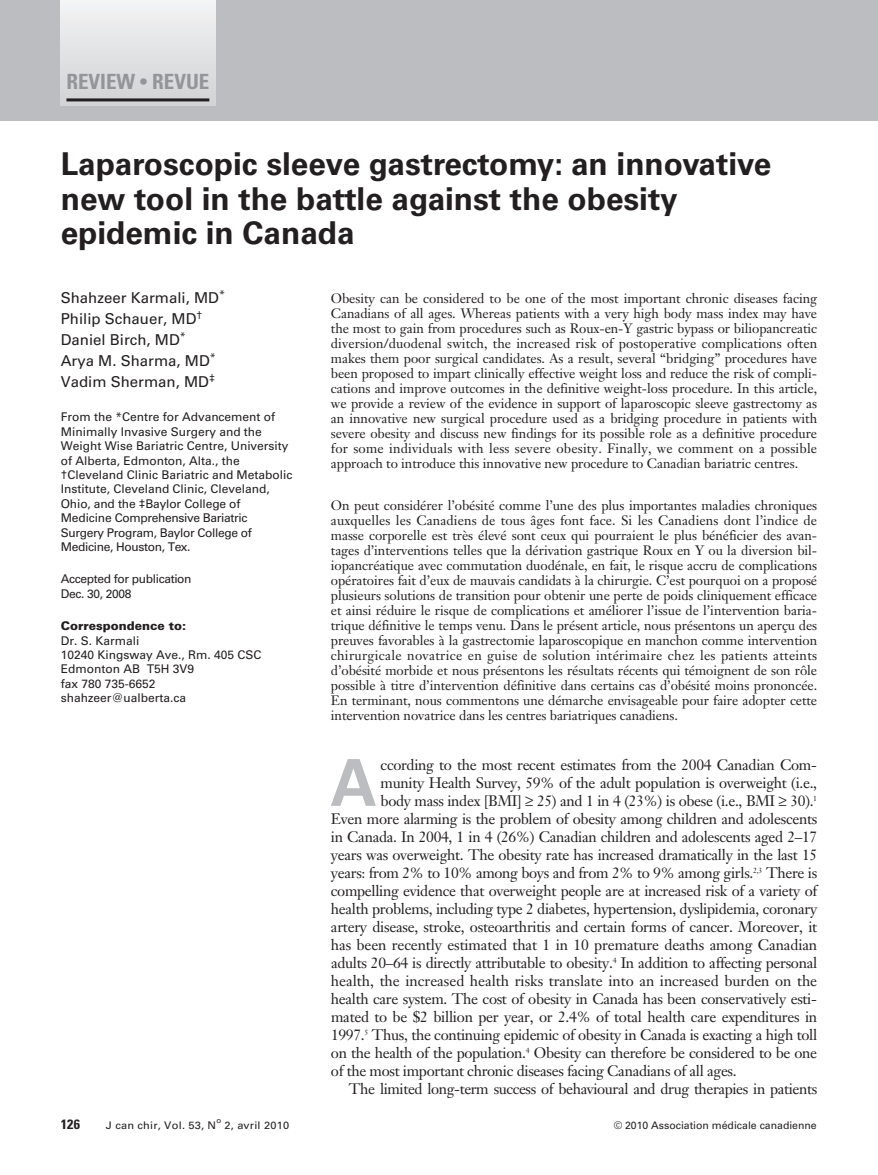
<style>
.page{position:relative;width:878px;height:1175px;background:#fff}
.page>*{position:absolute;margin:0;border:0;box-sizing:border-box;transform-origin:0 0}
.t1{font:700 64.65px "Univers";color:#bcbdc0}
.t2{font:700 31.5px/34.5px "Univers";color:#231f20}
.t3{font:700 condensed 21px "Univers";color:#939598}
.t4{font:15px "Janson Text";letter-spacing:-.02em;color:#231f20}
.t5{font:15px/21px "Univers";color:#231f20}
.t6{font:15px "Janson Text";color:#231f20}
.t7{font:13.5px/15px "Janson Text";letter-spacing:-.005em;color:#231f20;text-align:justify}
.t8{font:700 condensed 13.5px "Univers";color:#231f20;scale:1.05 1}
.t9{font:12px/14.4px "Univers";color:#231f20}
.t10{font:12px/14.4px "Univers";letter-spacing:-.03em;color:#231f20}
.t11{font:900 12px "Univers";color:#231f20}
.t12{font:10.5px "Univers";color:#231f20}
.t13{font:10.5px "Univers";color:#231f20;scale:1.05 1}
.t14{font:7.5px "Univers";color:#231f20;scale:1.05 1}
.s1{font-size:18px}
</style>
<div class="page">
<div style="left:0;top:0;width:877px;height:120px;background:#bcbdc0"></div>
<div style="left:61px;top:0;width:154px;height:106px;background:linear-gradient(to bottom,#f4f5f6,#d0d1d4)"></div>
<hr style="left:66px;top:98px;width:143px;height:3px;background:#231f20">
<h3 class="t3" style="left:66px;top:74px;width:144px">REVIEW <span class="s1">•</span> REVUE</h3>
<h2 class="t2" style="left:61px;top:149px;width:712px">Laparoscopic sleeve gastrectomy: an innovative new tool in the battle against the obesity epidemic in Canada</h2>
<p class="t5" style="left:61px;top:289px;width:166px">Shahzeer Karmali, MD<sup>*<br></sup>Philip Schauer, MD<sup>†<br></sup>Daniel Birch, MD<sup>*<br></sup>Arya M. Sharma, MD<sup>*<br></sup>Vadim Sherman, MD<sup>‡</sup></p>
<p class="t9" style="left:61px;top:411px;width:233px">From the *Centre for Advancement of Minimally Invasive Surgery and the Weight Wise Bariatric Centre, University of Alberta, Edmonton, Alta., the †Cleveland Clinic Bariatric and Metabolic Institute, Cleveland Clinic, Cleveland, Ohio, and the ‡Baylor College of Medicine Comprehensive Bariatric Surgery Program, Baylor College of Medicine, Houston, Tex.</p>
<p class="t10" style="left:61px;top:573px;width:132px">Accepted for publication<br>Dec. 30, 2008</p>
<p class="t11" style="left:61px;top:621px;width:127px">Correspondence to:</p>
<p class="t9" style="left:61px;top:634px;width:202px">Dr. S. Karmali<br>10240 Kingsway Ave., Rm. 405 CSC<br>Edmonton AB T5H 3V9<br>fax 780 735-6652 shahzeer@ualberta.ca</p>
<p class="t7" style="left:331px;top:292px;width:488px">Obesity can be considered to be one of the most important chronic diseases facing Canadians of all ages. Whereas patients with a very high body mass index may have the most to gain from procedures such as Roux-en-Y gastric bypass or biliopancreatic diversion/duodenal switch, the increased risk of postoperative complications often makes them poor surgical candidates. As a result, several “bridging” procedures have been proposed to impart clinically effective weight loss and reduce the risk of compli&shy;cations and improve outcomes in the definitive weight-loss procedure. In this article, we provide a review of the evidence in support of laparoscopic sleeve gastrectomy as an innovative new surgical procedure used as a bridging procedure in patients with severe obesity and discuss new findings for its possible role as a definitive procedure for some individuals with less severe obesity. Finally, we comment on a possible approach to introduce this innovative new procedure to Canadian bariatric centres.</p>
<p class="t7" style="left:331px;top:499px;width:488px">On peut considérer l’obésité comme l’une des plus importantes maladies chroniques auxquelles les Canadiens de tous âges font face. Si les Canadiens dont l’indice de masse corporelle est très élevé sont ceux qui pourraient le plus bénéficier des avan&shy;tages d’interventions telles que la dérivation gastrique Roux en Y ou la diversion bil&shy;iopancréatique avec commutation duodénale, en fait, le risque accru de complications opératoires fait d’eux de mauvais candidats à la chirurgie. C’est pourquoi on a proposé plusieurs solutions de transition pour obtenir une perte de poids cliniquement efficace et ainsi réduire le risque de complications et améliorer l’issue de l’intervention baria&shy;trique définitive le temps venu. Dans le présent article, nous présentons un aperçu des preuves favorables à la gastrectomie laparoscopique en manchon comme intervention chirurgicale novatrice en guise de solution intérimaire chez les patients atteints d’obésité morbide et nous présentons les résultats récents qui témoignent de son rôle possible à titre d’intervention définitive dans certains cas d’obésité moins prononcée.<br>En terminant, nous commentons une démarche envisageable pour faire adopter cette intervention novatrice dans les centres bariatriques canadiens.</p>
<h1 class="t1" style="left:330px;top:759px;width:48px">A</h1>
<p class="t4" style="left:380px;top:759px;width:438px">ccording to the most recent estimates from the 2004 Canadian Com-</p>
<p class="t4" style="left:380px;top:777px;width:438px">munity Health Survey, 59% of the adult population is overweight (i.e.,</p>
<p class="t4" style="left:380px;top:795px;width:438px">body mass index [BMI] ≥ 25) and 1 in 4 (23%) is obese (i.e., BMI ≥ 30).<sup>1</sup></p>
<p class="t4" style="left:331px;top:813px;width:488px">Even more alarming is the problem of obesity among children and adolescents</p>
<p class="t4" style="left:331px;top:831px;width:488px">in Canada. In 2004, 1 in 4 (26%) Canadian children and adolescents aged 2–17</p>
<p class="t4" style="left:331px;top:849px;width:488px">years was overweight. The obesity rate has increased dramatically in the last 15</p>
<p class="t4" style="left:331px;top:867px;width:487px">years: from 2% to 10% among boys and from 2% to 9% among girls.<sup>2,3</sup> There is</p>
<p class="t4" style="left:331px;top:885px;width:488px">compelling evidence that overweight people are at increased risk of a variety of</p>
<p class="t4" style="left:331px;top:903px;width:488px">health problems, including type 2 diabetes, hypertension, dyslipidemia, coronary</p>
<p class="t4" style="left:331px;top:921px;width:488px">artery disease, stroke, osteoarthritis and certain forms of cancer. Moreover, it</p>
<p class="t4" style="left:331px;top:939px;width:488px">has been recently estimated that 1 in 10 premature deaths among Canadian</p>
<p class="t4" style="left:331px;top:957px;width:487px">adults 20–64 is directly attributable to obesity.<sup>4</sup> In addition to affecting personal</p>
<p class="t6" style="left:331px;top:975px;width:488px">health, the increased health risks translate into an increased burden on the</p>
<p class="t4" style="left:331px;top:993px;width:487px">health care system. The cost of obesity in Canada has been conservatively esti-</p>
<p class="t4" style="left:331px;top:1011px;width:488px">mated to be $2 billion per year, or 2.4% of total health care expenditures in</p>
<p class="t4" style="left:331px;top:1029px;width:487px">1997.<sup>5</sup> Thus, the continuing epidemic of obesity in Canada is exacting a high toll</p>
<p class="t4" style="left:331px;top:1047px;width:487px">on the health of the population.<sup>4</sup> Obesity can therefore be considered to be one</p>
<p class="t4" style="left:331px;top:1065px;width:407px">of the most important chronic diseases facing Canadians of all ages.</p>
<p class="t4" style="left:349px;top:1083px;width:470px">The limited long-term success of behavioural and drug therapies in patients</p>
<p class="t14" style="left:216px;top:1118px;width:6px">o</p>
<p class="t8" style="left:61px;top:1119px;width:20px">126</p>
<p class="t13" style="left:106px;top:1121px;width:107px">J can chir, Vol. 53, N</p>
<p class="t13" style="left:224px;top:1121px;width:63px">2, avril 2010</p>
<p class="t12" style="left:613px;top:1121px;width:204px">© 2010 Association médicale canadienne</p>
</div>
